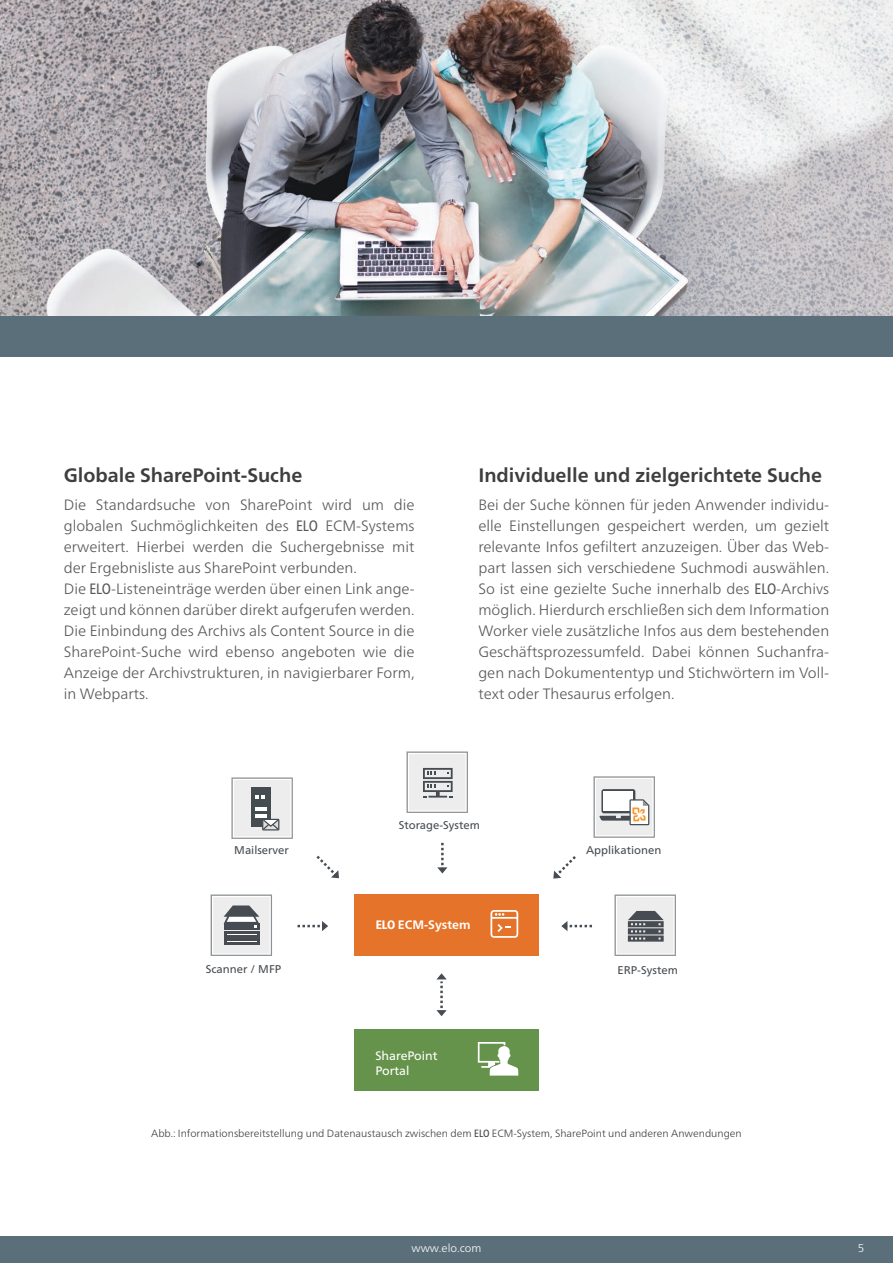
<style>
.page{position:relative;width:893px;height:1263px;background:#fff}
.page>*{position:absolute;margin:0;border:0;box-sizing:border-box;transform-origin:0 0}
.Headlines_Content{font:700 19.5px "Frutiger Neue LTW1 G";color:#3e3e3f}
.Fließtext_Content{font:300 15px/21px "Frutiger Neue LTW1 G";color:#57585a;text-align:justify}
.t1{font:12.3px/14.7px "Frutiger Neue LTW1 G";color:#fff}
.t2{font:700 12.3px "Frutiger Neue LTW1 G";color:#fff}
.t3{font:11.25px "Frutiger Neue LTW1 G";color:#464c51}
.t4{font:300 11.25px "Frutiger Neue LTW1 G";color:#fff}
.t5{font:300 10.5px "Frutiger Neue LTW1 G";color:#3e3e3f}
.s1{font-weight:400;font-stretch:condensed}
.s2{font-weight:800;font-stretch:condensed}
</style>
<div class="page">
<div style="left:0;top:1236px;width:893px;height:27px;background:#5b6f7b"></div>
<div style="left:0;top:316px;width:893px;height:41px;background:#5b6f7b"></div>
<img style="left:0;top:0;width:893px;height:316px">
<svg style="left:407px;top:751px;width:61px;height:62px;background:#d5d6d6"></svg>
<svg style="left:436px;top:973px;width:11px;height:43px"></svg>
<svg style="left:615px;top:894px;width:61px;height:62px;background:#c1c3c4"></svg>
<svg style="left:437px;top:843px;width:10px;height:30px"></svg>
<svg style="left:316px;top:855px;width:23px;height:23px"></svg>
<svg style="left:297px;top:921px;width:31px;height:10px"></svg>
<svg style="left:561px;top:921px;width:31px;height:10px"></svg>
<svg style="left:553px;top:856px;width:23px;height:22px"></svg>
<div style="left:355px;top:894px;width:184px;height:62px;background:#e57329"></div>
<div style="left:355px;top:1029px;width:184px;height:61px;background:#66934c"></div>
<svg style="left:478px;top:1042px;width:40px;height:33px"></svg>
<svg style="left:231px;top:777px;width:62px;height:62px;background:#c8caca"></svg>
<svg style="left:211px;top:894px;width:61px;height:62px;background:#b9bcbd"></svg>
<svg style="left:594px;top:776px;width:61px;height:62px"></svg>
<svg style="left:490px;top:910px;width:28px;height:28px"></svg>
<p class="Headlines_Content" style="left:64px;top:464px;width:240px">Globale SharePoint-Suche</p>
<p class="Fließtext_Content" style="left:64px;top:494px;width:352px">Die Standardsuche von SharePoint wird um die globalen Suchmöglichkeiten des <span class="s1">ELO</span> ECM-Systems erweitert. Hierbei werden die Suchergebnisse mit der Ergebnisliste aus SharePoint verbunden.</p>
<p class="Fließtext_Content" style="left:64px;top:578px;width:352px">Die <span class="s1">ELO</span>-Listeneinträge werden über einen Link ange&shy;zeigt und können darüber direkt aufgerufen werden.<br>Die Einbindung des Archivs als Content Source in die SharePoint-Suche wird ebenso angeboten wie die Anzeige der Archivstrukturen, in navigierbarer Form, in Webparts.</p>
<p class="Headlines_Content" style="left:478px;top:464px;width:345px">Individuelle und zielgerichtete Suche</p>
<p class="Fließtext_Content" style="left:478px;top:494px;width:352px">Bei der Suche können für jeden Anwender individu&shy;elle Einstellungen gespeichert werden, um gezielt relevante Infos gefiltert anzuzeigen. Über das Web&shy;part lassen sich verschiedene Suchmodi auswählen.<br>So ist eine gezielte Suche innerhalb des <span class="s1">ELO</span>-Archivs möglich. Hierdurch erschließen sich dem Information Worker viele zusätzliche Infos aus dem bestehenden Geschäftsprozessumfeld. Dabei können Suchanfra&shy;gen nach Dokumententyp und Stichwörtern im Voll&shy;text oder Thesaurus erfolgen.</p>
<p class="t3" style="left:399px;top:818px;width:83px">Storage-System</p>
<p class="t3" style="left:234px;top:844px;width:56px">Mailserver</p>
<p class="t3" style="left:586px;top:843px;width:77px">Applikationen</p>
<p class="t2" style="left:376px;top:918px;width:96px"><span class="s2">ELO</span> ECM-System</p>
<p class="t3" style="left:206px;top:962px;width:77px">Scanner / MFP</p>
<p class="t3" style="left:617px;top:963px;width:62px">ERP-System</p>
<p class="t1" style="left:375px;top:1049px;width:64px">SharePoint<br>Portal</p>
<p class="t5" style="left:151px;top:1127px;width:592px">Abb.: Informationsbereitstellung und Datenaustausch zwischen dem <span class="s1">ELO</span> ECM-System, SharePoint und anderen Anwendungen</p>
<p class="t4" style="left:411px;top:1241px;width:71px">www.elo.com</p>
<p class="t4" style="left:858px;top:1241px;width:8px">5</p>
</div>
